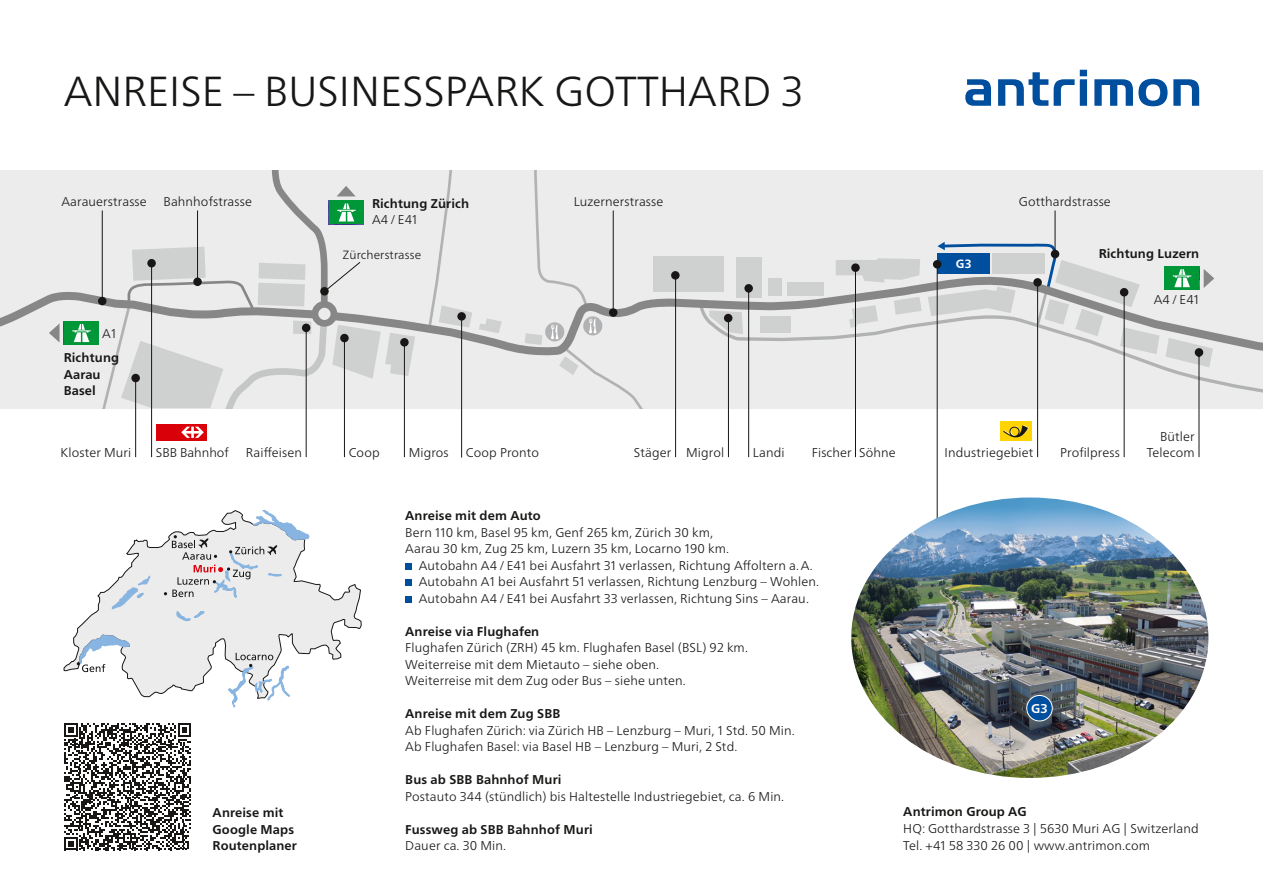
<style>
.page{position:relative;width:1263px;height:893px;background:#fff}
.page>*{position:absolute;margin:0;border:0;box-sizing:border-box;transform-origin:0 0}
.t1{font:300 42px "Frutiger Neue LT Pro";color:#181716}
.t2{font:300 12.75px/16.5px "Frutiger Neue LT Pro";letter-spacing:.01em;color:#181716}
.t3{font:700 12.75px/16.5px "Frutiger Neue LT Pro";letter-spacing:.01em;color:#181716}
.t4{font:700 12.75px "Frutiger Neue LT Pro";color:#fff}
.t5{font:300 12px "Frutiger Neue LT Pro";letter-spacing:.01em;color:#181716}
.t6{font:700 12px "Frutiger Neue LT Pro";color:#fff}
</style>
<div class="page">
<div style="left:405px;top:563px;width:7px;height:7px;background:#004e9e"></div>
<div style="left:405px;top:580px;width:7px;height:6px;background:#004e9e"></div>
<div style="left:405px;top:596px;width:7px;height:7px;background:#004e9e"></div>
<svg style="left:64px;top:539px;width:297px;height:159px"></svg>
<svg style="left:176px;top:610px;width:29px;height:12px"></svg>
<svg style="left:111px;top:575px;width:40px;height:35px"></svg>
<svg style="left:77px;top:634px;width:53px;height:38px"></svg>
<svg style="left:228px;top:653px;width:62px;height:55px"></svg>
<svg style="left:164px;top:510px;width:146px;height:88px"></svg>
<div style="left:0;top:170px;width:1263px;height:238px;background:#ececec"></div>
<svg style="left:534px;top:170px;width:12px;height:109px"></svg>
<div style="left:768px;top:278px;width:14px;height:18px;background:#cfd0d0"></div>
<div style="left:736px;top:257px;width:26px;height:41px;background:#cfd0d0"></div>
<div style="left:653px;top:257px;width:71px;height:35px;background:#cfd0d0"></div>
<svg style="left:620px;top:389px;width:57px;height:19px"></svg>
<svg style="left:415px;top:279px;width:848px;height:110px"></svg>
<hr style="left:306px;top:329px;width:1px;height:128px;background:#181716">
<hr style="left:613px;top:210px;width:1px;height:103px;background:#181716">
<hr style="left:1055px;top:210px;width:1px;height:45px;background:#181716">
<hr style="left:135px;top:378px;width:1px;height:79px;background:#181716">
<hr style="left:404px;top:342px;width:1px;height:115px;background:#181716">
<hr style="left:344px;top:340px;width:1px;height:117px;background:#181716">
<hr style="left:461px;top:316px;width:1px;height:142px;background:#181716">
<svg style="left:426px;top:170px;width:46px;height:160px"></svg>
<hr style="left:748px;top:291px;width:1px;height:166px;background:#181716">
<hr style="left:728px;top:318px;width:1px;height:139px;background:#181716">
<svg style="left:709px;top:310px;width:34px;height:24px"></svg>
<hr style="left:675px;top:277px;width:1px;height:180px;background:#181716">
<hr style="left:1037px;top:284px;width:1px;height:173px;background:#181716">
<hr style="left:1124px;top:294px;width:1px;height:163px;background:#181716">
<hr style="left:1198px;top:356px;width:1px;height:101px;background:#181716">
<svg style="left:1165px;top:338px;width:48px;height:29px"></svg>
<div style="left:457px;top:312px;width:9px;height:9px;background:#181716;border-radius:50%"></div>
<div style="left:724px;top:314px;width:8px;height:8px;background:#181716;border-radius:50%"></div>
<div style="left:671px;top:271px;width:9px;height:9px;background:#181716;border-radius:50%"></div>
<div style="left:609px;top:308px;width:8px;height:9px;background:#181716;border-radius:50%"></div>
<div style="left:744px;top:284px;width:9px;height:9px;background:#181716;border-radius:50%"></div>
<hr style="left:855px;top:269px;width:1px;height:188px;background:#181716">
<svg style="left:836px;top:258px;width:84px;height:24px"></svg>
<div style="left:851px;top:263px;width:9px;height:9px;background:#181716;border-radius:50%"></div>
<div style="left:1195px;top:348px;width:8px;height:9px;background:#181716;border-radius:50%"></div>
<div style="left:156px;top:424px;width:51px;height:17px;background:#da0009"></div>
<svg style="left:181px;top:427px;width:23px;height:11px"></svg>
<div style="left:583px;top:316px;width:19px;height:19px;background:#b1b2b3;border-radius:50%"></div>
<svg style="left:589px;top:319px;width:7px;height:14px"></svg>
<div style="left:545px;top:322px;width:19px;height:19px;background:#b1b2b3;border-radius:50%"></div>
<svg style="left:551px;top:325px;width:7px;height:14px"></svg>
<div style="left:1164px;top:266px;width:35px;height:24px;background:#009738"></div>
<svg style="left:1173px;top:269px;width:18px;height:18px"></svg>
<hr style="left:937px;top:265px;width:1px;height:279px;background:#181716">
<svg style="left:928px;top:242px;width:231px;height:112px"></svg>
<div style="left:933px;top:260px;width:8px;height:9px;background:#181716;border-radius:50%"></div>
<svg style="left:1204px;top:269px;width:10px;height:19px"></svg>
<div style="left:1000px;top:422px;width:32px;height:19px;background:#ffd400"></div>
<svg style="left:1003px;top:425px;width:26px;height:13px"></svg>
<hr style="left:151px;top:265px;width:1px;height:192px;background:#181716">
<svg style="left:0;top:170px;width:415px;height:238px"></svg>
<div style="left:147px;top:259px;width:9px;height:8px;background:#181716;border-radius:50%"></div>
<svg style="left:965px;top:79px;width:26px;height:27px"></svg>
<svg style="left:998px;top:72px;width:50px;height:34px"></svg>
<svg style="left:1080px;top:70px;width:7px;height:36px"></svg>
<svg style="left:1094px;top:79px;width:73px;height:27px"></svg>
<svg style="left:1173px;top:79px;width:26px;height:27px"></svg>
<svg style="left:1054px;top:79px;width:20px;height:27px"></svg>
<svg style="left:64px;top:723px;width:127px;height:127px"></svg>
<img style="left:851px;top:497px;width:357px;height:281px">
<div style="left:1027px;top:695px;width:25px;height:26px;background:#004e9e;border-radius:50%"></div>
<div style="left:1026px;top:695px;width:26px;height:26px;border:1px solid #fff;border-radius:50%"></div>
<h1 class="t1" style="left:64px;top:66px;width:741px">ANREISE – BUSINESSPARK GOTTHARD 3</h1>
<p class="t2" style="left:61px;top:193px;width:87px">Aarauerstrasse</p>
<p class="t2" style="left:163px;top:193px;width:90px">Bahnhofstrasse</p>
<p class="t2" style="left:574px;top:193px;width:91px">Luzernerstrasse</p>
<p class="t2" style="left:1019px;top:193px;width:93px">Gotthardstrasse</p>
<p class="t3" style="left:372px;top:195px;width:99px">Richtung Zürich</p>
<p class="t2" style="left:372px;top:211px;width:47px">A4/ E41</p>
<p class="t2" style="left:102px;top:325px;width:16px">A1</p>
<p class="t3" style="left:64px;top:349px;width:57px">Richtung<br>Aarau<br>Basel</p>
<p class="t5" style="left:343px;top:248px;width:80px">Zürcherstrasse</p>
<p class="t6" style="left:956px;top:256px;width:17px">G3</p>
<p class="t3" style="left:1099px;top:245px;width:102px">Richtung Luzern</p>
<p class="t2" style="left:1154px;top:291px;width:47px">A4/ E41</p>
<p class="t2" style="left:246px;top:444px;width:58px">Raiffeisen</p>
<p class="t2" style="left:349px;top:444px;width:32px">Coop</p>
<p class="t2" style="left:409px;top:444px;width:42px">Migros</p>
<p class="t2" style="left:466px;top:444px;width:75px">Coop Pronto</p>
<p class="t2" style="left:634px;top:444px;width:92px">Stäger Migrol</p>
<p class="t2" style="left:753px;top:444px;width:33px">Landi</p>
<p class="t2" style="left:812px;top:444px;width:85px">Fischer Söhne</p>
<p class="t2" style="left:1060px;top:444px;width:61px">Profilpress</p>
<p class="t2" style="left:60px;top:444px;width:72px">Kloster Muri</p>
<p class="t2" style="left:156px;top:444px;width:74px">SBB Bahnhof</p>
<p class="t2" style="left:944px;top:444px;width:90px">Industriegebiet</p>
<p class="t2" style="left:1147px;top:429px;width:49px;line-height:15.8px;text-align:right">Bütler<br>Telecom</p>
<p class="t3" style="left:213px;top:805px;width:86px">Anreise mit<br>Google Maps<br>Routenplaner</p>
<p class="t3" style="left:405px;top:508px;width:137px">Anreise mit dem Auto</p>
<p class="t2" style="left:405px;top:524px;width:309px">Bern 110 km, Basel 95 km, Genf 265 km, Zürich 30 km,</p>
<p class="t2" style="left:405px;top:541px;width:325px">Aarau 30 km, Zug 25 km, Luzern 35 km, Locarno 190 km.</p>
<p class="t2" style="left:419px;top:557px;width:396px">Autobahn A4/ E41 bei Ausfahrt 31 verlassen, Richtung Affoltern a.A.</p>
<p class="t2" style="left:419px;top:574px;width:402px">Autobahn A1 bei Ausfahrt 51 verlassen, Richtung Lenzburg – Wohlen.</p>
<p class="t2" style="left:419px;top:590px;width:392px">Autobahn A4/ E41 bei Ausfahrt 33 verlassen, Richtung Sins – Aarau.</p>
<p class="t3" style="left:405px;top:623px;width:136px">Anreise via Flughafen</p>
<p class="t2" style="left:405px;top:640px;width:344px">Flughafen Zürich (ZRH) 45 km. Flughafen Basel (BSL) 92 km.<br>Weiterreise mit dem Mietauto – siehe oben.<br>Weiterreise mit dem Zug oder Bus – siehe unten.</p>
<p class="t3" style="left:405px;top:706px;width:157px">Anreise mit dem Zug SBB</p>
<p class="t2" style="left:405px;top:722px;width:391px">Ab Flughafen Zürich: via Zürich HB – Lenzburg – Muri, 1 Std. 50 Min.<br>Ab Flughafen Basel: via Basel HB – Lenzburg – Muri, 2 Std.</p>
<p class="t3" style="left:405px;top:772px;width:158px">Bus ab SBB Bahnhof Muri</p>
<p class="t2" style="left:405px;top:788px;width:380px">Postauto 344 (stündlich) bis Haltestelle Industriegebiet, ca. 6 Min.</p>
<p class="t3" style="left:405px;top:821px;width:189px">Fussweg ab SBB Bahnhof Muri</p>
<p class="t2" style="left:405px;top:838px;width:102px">Dauer ca. 30 Min.</p>
<p class="t4" style="left:1031px;top:701px;width:18px">G3</p>
<p class="t3" style="left:903px;top:803px;width:125px">Antrimon Group AG</p>
<p class="t2" style="left:903px;top:820px;width:297px;line-height:17.2px">HQ: Gotthardstrasse 3 | 5630 Muri AG | Switzerland<br>Tel. +41 58 330 26 00 | www.antrimon.com</p>
</div>
